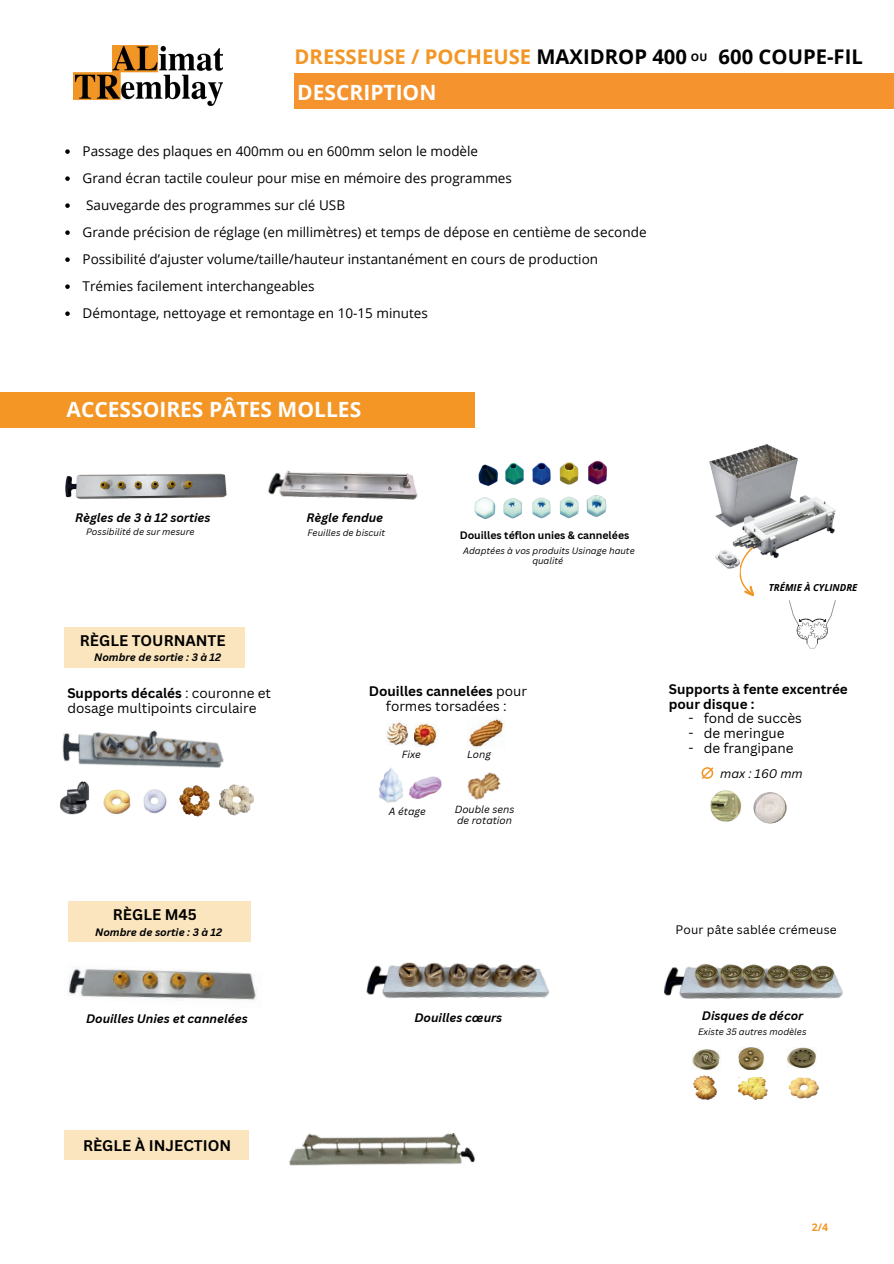
<style>
.page{position:relative;width:894px;height:1264px;background:#fff}
.page>*{position:absolute;margin:0;border:0;box-sizing:border-box;transform-origin:0 0}
.t1{font:700 21px "Open Sans";color:#fff}
.t2{font:700 20.25px "Open Sans";color:#000}
.t3{font:700 15px "Canva Sans";color:#000}
.t4{font:13.5px/27px "Open Sans";color:#000}
.t5{font:13.5px/14.7px "Canva Sans";color:#000}
.t6{font:700 13.5px/14.7px "Canva Sans";color:#000}
.t7{font:italic 12.15px "Canva Sans";color:#000}
.t8{font:italic 700 12px "Canva Sans";color:#000}
.t9{font:12px "Canva Sans";letter-spacing:.015em;color:#000}
.t10{font:italic 700 10.5px "Canva Sans";color:#000}
.t11{font:700 10.5px "Canva Sans";color:#000}
.t12{font:700 10.5px "Open Sans";color:#f39625}
.t13{font:italic 10.05px/10.9px "Canva Sans";color:#000}
.t14{font:italic 700 9.6px "Open Sans";color:#000}
.t15{font:italic 9px/9.8px "Canva Sans";color:#000;text-align:center}
.s1{color:#f39625}
.s2{font-size:10.5px}
.s3{font-weight:700}
</style>
<div class="page">
<div style="left:0;top:392px;width:474px;height:35px;background:#f39625"></div>
<div style="left:294px;top:74px;width:599px;height:35px;background:#f5942e"></div>
<svg style="left:65px;top:149px;width:5px;height:5px"></svg>
<svg style="left:65px;top:176px;width:5px;height:5px"></svg>
<svg style="left:65px;top:203px;width:5px;height:5px"></svg>
<svg style="left:65px;top:230px;width:5px;height:5px"></svg>
<svg style="left:65px;top:257px;width:5px;height:5px"></svg>
<svg style="left:65px;top:284px;width:5px;height:5px"></svg>
<svg style="left:65px;top:311px;width:5px;height:5px"></svg>
<img style="left:74px;top:45px;width:148px;height:61px">
<img style="left:788px;top:1077px;width:31px;height:22px">
<img style="left:693px;top:1075px;width:24px;height:25px">
<img style="left:738px;top:1047px;width:27px;height:22px">
<img style="left:786px;top:1047px;width:29px;height:21px">
<img style="left:692px;top:1049px;width:28px;height:21px">
<img style="left:738px;top:1077px;width:29px;height:22px">
<img style="left:366px;top:962px;width:183px;height:37px">
<img style="left:68px;top:968px;width:189px;height:32px">
<img style="left:62px;top:664px;width:162px;height:153px">
<img style="left:60px;top:778px;width:34px;height:39px">
<img style="left:134px;top:778px;width:44px;height:39px">
<img style="left:100px;top:784px;width:36px;height:33px">
<img style="left:219px;top:783px;width:34px;height:34px">
<img style="left:179px;top:784px;width:33px;height:32px">
<img style="left:414px;top:723px;width:23px;height:23px">
<img style="left:386px;top:720px;width:23px;height:25px">
<img style="left:468px;top:719px;width:35px;height:30px">
<img style="left:379px;top:767px;width:24px;height:36px">
<img style="left:409px;top:776px;width:33px;height:23px">
<img style="left:467px;top:772px;width:34px;height:28px">
<img style="left:664px;top:963px;width:179px;height:36px">
<img style="left:693px;top:964px;width:47px;height:18px">
<img style="left:740px;top:964px;width:26px;height:18px">
<img style="left:764px;top:965px;width:26px;height:18px">
<img style="left:787px;top:964px;width:25px;height:18px">
<img style="left:809px;top:965px;width:26px;height:18px">
<svg style="left:701px;top:767px;width:12px;height:12px"></svg>
<div style="left:64px;top:1130px;width:185px;height:29px;background:#fae5be"></div>
<img style="left:289px;top:1133px;width:186px;height:33px">
<img style="left:710px;top:791px;width:31px;height:30px">
<svg style="left:753px;top:792px;width:34px;height:32px"></svg>
<div style="left:65px;top:627px;width:180px;height:41px;background:#fae5be"></div>
<div style="left:68px;top:901px;width:182px;height:41px;background:#fae5be"></div>
<img style="left:788px;top:600px;width:48px;height:49px">
<img style="left:709px;top:444px;width:127px;height:125px">
<svg style="left:739px;top:546px;width:15px;height:50px"></svg>
<img style="left:268px;top:470px;width:150px;height:30px">
<img style="left:474px;top:495px;width:133px;height:24px">
<img style="left:65px;top:473px;width:162px;height:26px">
<img style="left:478px;top:460px;width:129px;height:26px">
<h2 class="t2" style="left:294px;top:42px;width:569px"><span class="s1">DRESSEUSE / POCHEUSE</span> MAXIDROP 400 <span class="s2">OU</span> 600 COUPE-FIL</h2>
<h1 class="t1" style="left:297px;top:77px;width:141px">DESCRIPTION</h1>
<p class="t4" style="left:83px;top:137px;width:565px">Passage des plaques en 400mm ou en 600mm selon le modèle<br>Grand écran tactile couleur pour mise en mémoire des programmes<br>Sauvegarde des programmes sur clé USB<br>Grande précision de réglage (en millimètres) et temps de dépose en centième de seconde Possibilité d’ajuster volume/taille/hauteur instantanément en cours de production Trémies facilement interchangeables<br>Démontage, nettoyage et remontage en 10-15 minutes</p>
<h1 class="t1" style="left:66px;top:395px;width:296px">ACCESSOIRES PÂTES MOLLES</h1>
<p class="t8" style="left:75px;top:510px;width:137px">Règles de 3 à 12 sorties</p>
<p class="t8" style="left:306px;top:510px;width:78px">Règle fendue</p>
<p class="t15" style="left:86px;top:527px;width:110px">Possibilité de sur mesure</p>
<p class="t15" style="left:307px;top:527px;width:79px">Feuilles de biscuit</p>
<p class="t3" style="left:80px;top:631px;width:147px">RÈGLE TOURNANTE</p>
<p class="t10" style="left:94px;top:651px;width:128px">Nombre de sortie : 3 à 12</p>
<p class="t11" style="left:459px;top:529px;width:171px">Douilles téflon unies &amp; cannelées</p>
<p class="t15" style="left:463px;top:546px;width:173px">Adaptées à vos produits Usinage haute qualité</p>
<p class="t5" style="left:67px;top:686px;width:205px"><span class="s3">Supports décalés</span> : couronne et dosage multipoints circulaire</p>
<p class="t5" style="left:368px;top:684px;width:160px;text-align:center"><span class="s3">Douilles cannelées</span> pour formes torsadées :</p>
<p class="t13" style="left:401px;top:749px;width:21px">Fixe</p>
<p class="t13" style="left:467px;top:749px;width:25px">Long</p>
<p class="t3" style="left:113px;top:906px;width:85px">RÈGLE M45</p>
<p class="t10" style="left:95px;top:926px;width:128px">Nombre de sortie : 3 à 12</p>
<p class="t13" style="left:389px;top:806px;width:38px">A étage</p>
<p class="t13" style="left:454px;top:804px;width:61px">Double sens de rotation</p>
<p class="t8" style="left:86px;top:1011px;width:163px">Douilles Unies et cannelées</p>
<p class="t8" style="left:414px;top:1010px;width:89px">Douilles cœurs</p>
<p class="t14" style="left:768px;top:580px;width:90px">TRÉMIE À CYLINDRE</p>
<p class="t6" style="left:668px;top:682px;width:180px">Supports à fente excentrée pour disque :</p>
<p class="t5" style="left:688px;top:711px;width:115px">- fond de succès</p>
<p class="t5" style="left:688px;top:725px;width:97px">- de meringue</p>
<p class="t5" style="left:688px;top:740px;width:106px">- de frangipane</p>
<p class="t7" style="left:720px;top:766px;width:84px">max : 160 mm</p>
<p class="t9" style="left:675px;top:922px;width:163px">Pour pâte sablée crémeuse</p>
<p class="t8" style="left:701px;top:1008px;width:103px">Disques de décor</p>
<p class="t15" style="left:698px;top:1026px;width:110px">Existe 35 autres modèles</p>
<p class="t3" style="left:83px;top:1136px;width:149px">RÈGLE À INJECTION</p>
<p class="t12" style="left:811px;top:1219px;width:18px">2/4</p>
</div>
